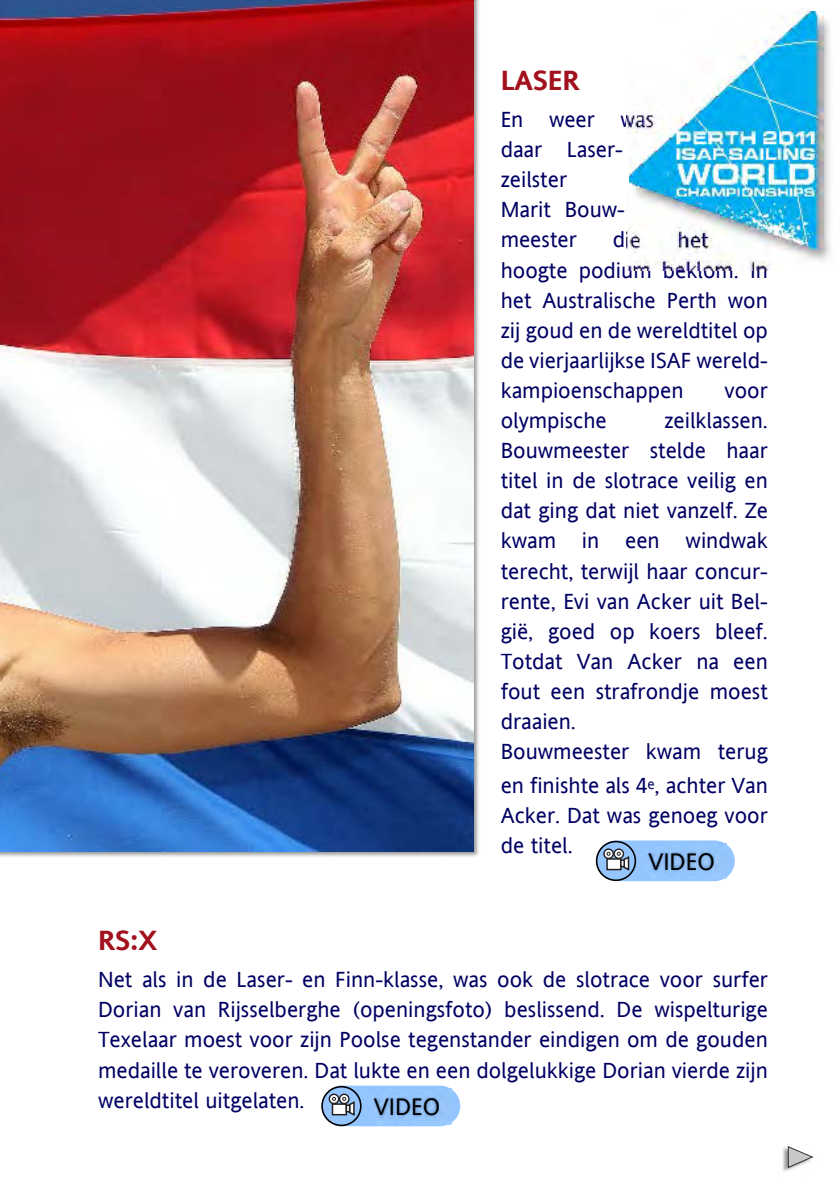
<style>
.page{position:relative;width:840px;height:1191px;background:#fff}
.page>*{position:absolute;margin:0;border:0;box-sizing:border-box;transform-origin:0 0}
.t1{font:700 28px "Andale Sans";color:#a2111e}
.t2{font:24px "Andale Sans";color:#000}
.t3{font:22px/30px "Andale Sans";color:#000064}
</style>
<div class="page">
<img style="left:782px;top:1147px;width:11px;height:25px">
<svg style="left:786px;top:1146px;width:28px;height:22px"></svg>
<img style="left:0;top:0;width:473px;height:851px">
<img style="left:626px;top:11px;width:205px;height:260px">
<img style="left:629px;top:11px;width:193px;height:239px">
<div style="left:595px;top:840px;width:139px;height:41px;background:#95c5ff;border-radius:20px"></div>
<img style="left:646px;top:843px;width:80px;height:36px">
<svg style="left:596px;top:841px;width:39px;height:38px"></svg>
<svg style="left:603px;top:849px;width:10px;height:9px"></svg>
<div style="left:603px;top:848px;width:10px;height:11px;border:1px solid #231f20;border-radius:50%"></div>
<svg style="left:606px;top:851px;width:4px;height:4px"></svg>
<svg style="left:613px;top:849px;width:10px;height:9px"></svg>
<div style="left:613px;top:848px;width:10px;height:11px;border:1px solid #231f20;border-radius:50%"></div>
<div style="left:606px;top:858px;width:15px;height:12px;background:#fff;border:2px solid #231f20"></div>
<svg style="left:616px;top:851px;width:14px;height:20px"></svg>
<svg style="left:619px;top:859px;width:5px;height:8px"></svg>
<div style="left:595px;top:840px;width:40px;height:41px;border:2px solid #000;border-radius:50%"></div>
<div style="left:321px;top:1085px;width:139px;height:41px;background:#95c5ff;border-radius:20px"></div>
<img style="left:372px;top:1096px;width:79px;height:28px">
<svg style="left:322px;top:1086px;width:39px;height:38px"></svg>
<svg style="left:329px;top:1094px;width:9px;height:9px"></svg>
<div style="left:328px;top:1093px;width:11px;height:11px;border:1px solid #231f20;border-radius:50%"></div>
<svg style="left:332px;top:1097px;width:4px;height:3px"></svg>
<svg style="left:339px;top:1094px;width:9px;height:9px"></svg>
<div style="left:338px;top:1093px;width:11px;height:11px;border:1px solid #231f20;border-radius:50%"></div>
<div style="left:331px;top:1103px;width:16px;height:12px;background:#fff;border:2px solid #231f20"></div>
<svg style="left:342px;top:1097px;width:14px;height:19px"></svg>
<svg style="left:345px;top:1104px;width:5px;height:8px"></svg>
<div style="left:321px;top:1086px;width:40px;height:40px;border:2px solid #000;border-radius:50%"></div>
<p class="t1" style="left:500px;top:69px;width:81px">LASER</p>
<p class="t3" style="left:500px;top:106px;width:268px">En weer was<br>daar Laser-<br>zeilster<br>Marit Bouw-<br>meester<br>hoogte podium beklom. In het Australische Perth won zij goud en de wereldtitel op de vierjaarlijkse ISAF wereld&shy;kampioenschappen</p>
<p class="t3" style="left:724px;top:377px;width:45px">voor</p>
<p class="t3" style="left:500px;top:407px;width:268px;text-indent:163px">zeilklassen.<br>Bouwmeester stelde haar titel in de slotrace veilig en dat ging dat niet vanzelf. Ze kwam in een windwak terecht, terwijl haar concur&shy;rente, Evi van Acker uit Bel&shy;gië, goed op koers bleef.<br>Totdat Van Acker na een fout een strafrondje moest draaien.<br>Bouwmeester kwam terug</p>
<p class="t3" style="left:500px;top:772px;width:268px;text-align:justify">en finishte als 4<sup>e</sup>, achter Van Acker. Dat was genoeg voor de titel.</p>
<p class="t3" style="left:500px;top:407px;width:107px">olympische</p>
<p class="t2" style="left:648px;top:852px;width:68px">VIDEO</p>
<p class="t1" style="left:98px;top:929px;width:61px">RS:X</p>
<p class="t3" style="left:98px;top:966px;width:671px;text-align:justify">Net als in de Laser- en Finn-klasse, was ook de slotrace voor surfer Dorian van Rijsselberghe (openingsfoto) beslissend. De wispelturige Texelaar moest voor zijn Poolse tegenstander eindigen om de gouden medaille te veroveren. Dat lukte en een dolgelukkige Dorian vierde zijn wereldtitel uitgelaten.</p>
<p class="t2" style="left:373px;top:1097px;width:68px">VIDEO</p>
</div>
